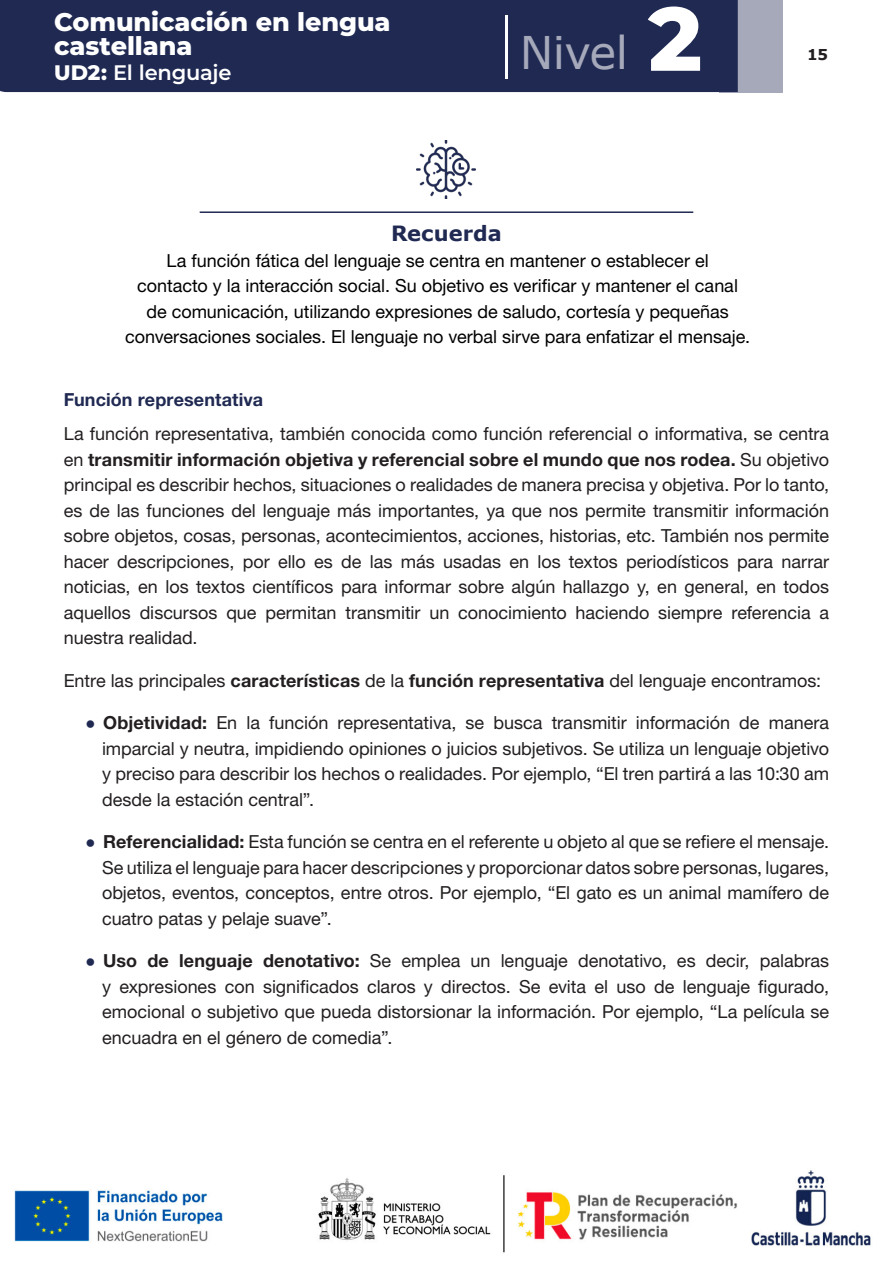
<style>
.page{position:relative;width:893px;height:1263px;background:#fff}
.page>*{position:absolute;margin:0;border:0;box-sizing:border-box;transform-origin:0 0}
.t1{font:45px "Verdana";letter-spacing:-.015em;color:#a5a9ba}
.t2{font:800 25.5px/24px "Montserrat";letter-spacing:-.005em;color:#fff}
.t3{font:600 21px "Montserrat";letter-spacing:-.01em;color:#fff}
.t4{font:700 21px "Verdana";color:#1f2952}
.t5{font:18px/25.5px "Helvetica Neue LT 55 Rm";color:#231f20;text-align:justify}
.t6{font:18px/25.5px "Helvetica Neue LT 55 Rm";color:#000;text-align:center}
._1_1_1__TITULO{font:18px "Helvetica Neue LT 75 Bd";letter-spacing:.005em;color:#1f2952}
.t7{font:700 15px "Verdana";color:#231f20}
.s1{font-weight:800}
.s2{font-family:"Montserrat";font-weight:800;font-size:90px;color:#fff}
.s3{font-family:"Helvetica Neue LT 75 Bd"}
.s4{font-family:"Verdana";font-weight:700;font-size:15px;color:#1f2952}
</style>
<div class="page">
<div style="left:719px;top:0;width:63px;height:92px;background:#a5a9ba"></div>
<div style="left:0;top:0;width:738px;height:92px;background:#1f2952"></div>
<hr style="left:505px;top:16px;width:2px;height:63px;background:#fff">
<img style="left:14px;top:1170px;width:857px;height:83px">
<img style="left:416px;top:140px;width:60px;height:59px">
<hr style="left:200px;top:211px;width:493px;height:2px;background:#1f2952">
<h2 class="t2" style="left:54px;top:8px;width:338px">Comunicación en lengua castellana</h2>
<p class="t3" style="left:54px;top:58px;width:179px"><span class="s1">UD2:</span> El lenguaje</p>
<h1 class="t1" style="left:520px;top:22px;width:184px">Nivel <span class="s2">2</span></h1>
<p class="t4" style="left:391px;top:218px;width:112px">Recuerda</p>
<p class="t6" style="left:125px;top:247px;width:627px">La función fática del lenguaje se centra en mantener o establecer el<br>contacto y la interacción social. Su objetivo es verificar y mantener el canal de comunicación, utilizando expresiones de saludo, cortesía y pequeñas conversaciones sociales. El lenguaje no verbal sirve para enfatizar el mensaje.</p>
<p class="t7" style="left:807px;top:44px;width:22px">15</p>
<p class="_1_1_1__TITULO" style="left:64px;top:388px;width:201px">Función representativa</p>
<p class="t5" style="left:64px;top:420px;width:767px">La función representativa, también conocida como función referencial o informativa, se centra en <span class="s3">transmitir información objetiva y referencial sobre el mundo que nos rodea.</span> Su objetivo principal es describir hechos, situaciones o realidades de manera precisa y objetiva. Por lo tanto, es de las funciones del lenguaje más importantes, ya que nos permite transmitir información sobre objetos, cosas, personas, acontecimientos, acciones, historias, etc. También nos permite hacer descripciones, por ello es de las más usadas en los textos periodísticos para narrar noticias, en los textos científicos para informar sobre algún hallazgo y, en general, en todos aquellos discursos que permitan transmitir un conocimiento haciendo siempre referencia a nuestra realidad.</p>
<p class="t5" style="left:64px;top:667px;width:759px">Entre las principales <span class="s3">características</span> de la <span class="s3">función representativa</span> del lenguaje encontramos:</p>
<p class="t5" style="left:102px;top:709px;width:729px;text-indent:-17px"><span class="s4">•</span> <span class="s3">Objetividad:</span> En la función representativa, se busca transmitir información de manera imparcial y neutra, impidiendo opiniones o juicios subjetivos. Se utiliza un lenguaje objetivo y preciso para describir los hechos o realidades. Por ejemplo, “El tren partirá a las 10:30 am desde la estación central”.</p>
<p class="t5" style="left:102px;top:828px;width:729px;text-indent:-17px"><span class="s4">•</span> <span class="s3">Referencialidad:</span> Esta función se centra en el referente u objeto al que se refiere el mensaje.<br>Se utiliza el lenguaje para hacer descripciones y proporcionar datos sobre personas, lugares, objetos, eventos, conceptos, entre otros. Por ejemplo, “El gato es un animal mamífero de cuatro patas y pelaje suave”.</p>
<p class="t5" style="left:102px;top:947px;width:729px;text-indent:-17px"><span class="s4">•</span> <span class="s3">Uso de lenguaje denotativo:</span> Se emplea un lenguaje denotativo, es decir, palabras y expresiones con significados claros y directos. Se evita el uso de lenguaje figurado, emocional o subjetivo que pueda distorsionar la información. Por ejemplo, “La película se encuadra en el género de comedia”.</p>
</div>
